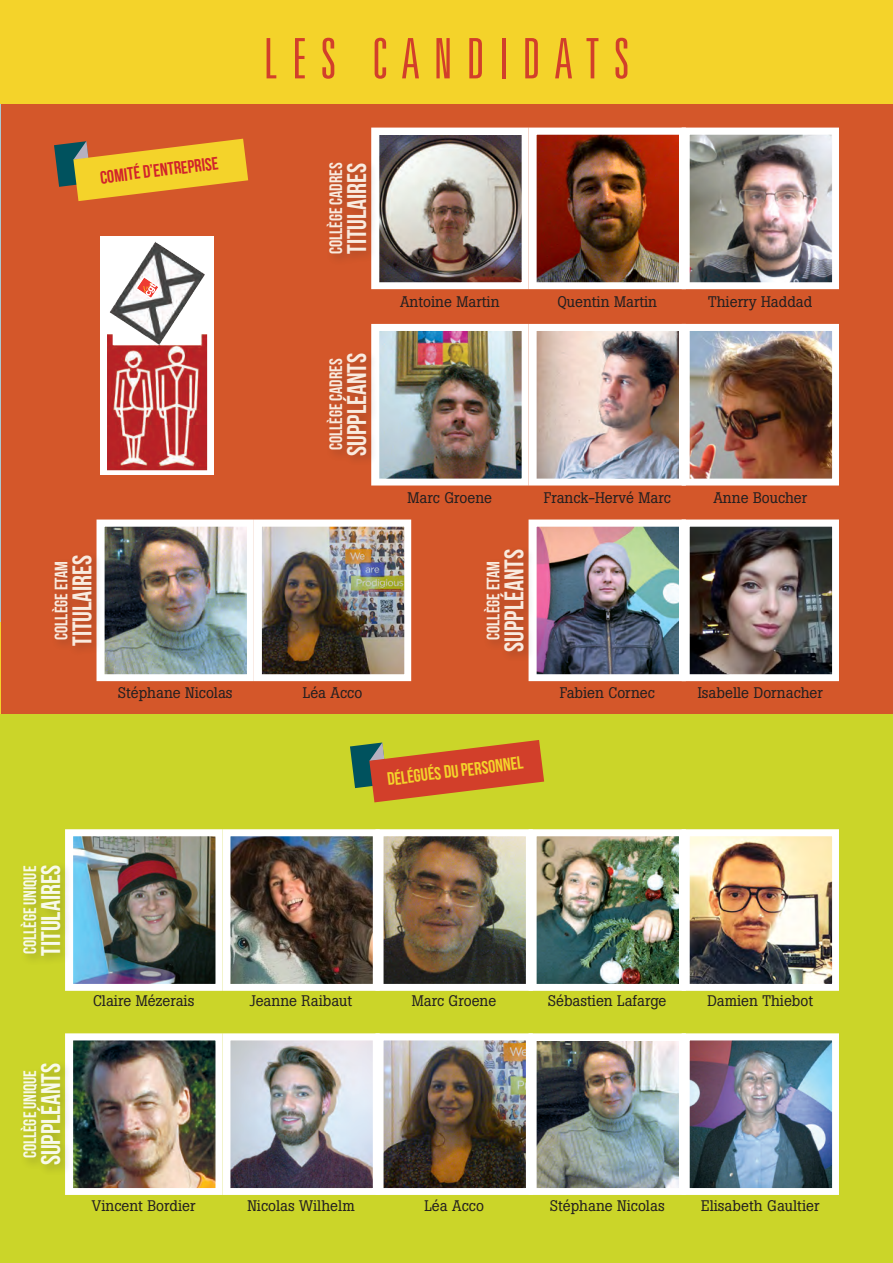
<style>
.page{position:relative;width:893px;height:1263px;background:#fff}
.page>*{position:absolute;margin:0;border:0;box-sizing:border-box;transform-origin:0 0}
.t1{font:300 ultra-condensed 55.8px "Univers";letter-spacing:.25em;color:#d23f2a}
.t2{font:27px "Bebas Neue";color:#f9ebdf}
.t3{font:27px "Bebas Neue";color:#f8faea}
.t4{font:18px "Bebas Neue";color:#f9ebdf}
.t5{font:18px "Bebas Neue";color:#f8faea}
.t6{font:18px "Bebas Neue";color:#f4d32a}
.t7{font:18px "Bebas Neue";color:#d1232a}
.t8{font:15.15px "Boton";color:#231f20}
</style>
<div class="page">
<div style="left:0;top:0;width:893px;height:724px;background:#d4572a"></div>
<hr style="left:0;top:0;width:1px;height:626px;background:#aac9d2">
<div style="left:0;top:714px;width:893px;height:549px;background:#cbd529"></div>
<hr style="left:0;top:622px;width:1px;height:92px;background:#f4d32a">
<img style="left:73px;top:837px;width:141px;height:146px">
<div style="left:65px;top:829px;width:157px;height:162px;border:7px solid #fff"></div>
<svg style="left:350px;top:740px;width:194px;height:62px"></svg>
<div style="left:222px;top:829px;width:158px;height:162px;border:7px solid #fff"></div>
<div style="left:375px;top:829px;width:158px;height:162px;border:7px solid #fff"></div>
<div style="left:529px;top:829px;width:157px;height:162px;border:7px solid #fff"></div>
<img style="left:226px;top:833px;width:605px;height:154px">
<div style="left:682px;top:829px;width:157px;height:162px;border:7px solid #fff"></div>
<img style="left:73px;top:1041px;width:141px;height:146px">
<div style="left:65px;top:1033px;width:157px;height:162px;border:7px solid #fff"></div>
<div style="left:222px;top:1033px;width:158px;height:162px;border:7px solid #fff"></div>
<div style="left:375px;top:1033px;width:158px;height:162px;border:7px solid #fff"></div>
<div style="left:529px;top:1033px;width:157px;height:162px;border:7px solid #fff"></div>
<img style="left:226px;top:1037px;width:605px;height:154px">
<div style="left:682px;top:1033px;width:157px;height:162px;border:7px solid #fff"></div>
<div style="left:529px;top:519px;width:157px;height:162px;border:7px solid #fff"></div>
<img style="left:532px;top:523px;width:299px;height:155px">
<div style="left:682px;top:519px;width:157px;height:162px;border:7px solid #fff"></div>
<img style="left:379px;top:136px;width:142px;height:145px">
<div style="left:371px;top:128px;width:158px;height:161px;border:7px solid #fff"></div>
<div style="left:529px;top:128px;width:157px;height:161px;border:7px solid #fff"></div>
<img style="left:532px;top:131px;width:299px;height:155px">
<div style="left:682px;top:128px;width:157px;height:161px;border:7px solid #fff"></div>
<img style="left:379px;top:332px;width:142px;height:145px">
<div style="left:371px;top:324px;width:158px;height:161px;border:7px solid #fff"></div>
<div style="left:529px;top:324px;width:157px;height:161px;border:7px solid #fff"></div>
<img style="left:532px;top:327px;width:299px;height:155px">
<div style="left:682px;top:324px;width:157px;height:161px;border:7px solid #fff"></div>
<div style="left:0;top:0;width:893px;height:104px;background:#f4d32a"></div>
<div style="left:324px;top:160px;width:54px;height:106px;background:#231f20;opacity:.25"></div>
<div style="left:324px;top:350px;width:54px;height:117px;background:#231f20;opacity:.25"></div>
<img style="left:105px;top:527px;width:141px;height:146px">
<div style="left:97px;top:519px;width:157px;height:162px;border:7px solid #fff"></div>
<img style="left:262px;top:527px;width:141px;height:146px">
<div style="left:254px;top:519px;width:157px;height:162px;border:7px solid #fff"></div>
<div style="left:49px;top:552px;width:55px;height:105px;background:#231f20;opacity:.25"></div>
<div style="left:481px;top:546px;width:55px;height:117px;background:#231f20;opacity:.25"></div>
<div style="left:18px;top:861px;width:54px;height:106px;background:#231f20;opacity:.25"></div>
<div style="left:18px;top:1060px;width:54px;height:117px;background:#231f20;opacity:.25"></div>
<svg style="left:54px;top:139px;width:194px;height:62px"></svg>
<div style="left:100px;top:237px;width:114px;height:238px;background:#fff"></div>
<svg style="left:107px;top:241px;width:100px;height:229px"></svg>
<img style="left:119px;top:242px;width:36px;height:55px">
<svg style="left:134px;top:275px;width:27px;height:25px"></svg>
<p class="t7" style="left:99px;top:168px;width:120px;rotate:-7deg">COMITÉ D’ENTREPRISE</p>
<p class="t1" style="left:264px;top:30px;width:367px">LES CANDIDATS</p>
<p class="t4" style="left:326px;top:254px;width:93px;rotate:-90deg">COLLÈGE CADRES</p>
<p class="t2" style="left:342px;top:254px;width:93px;rotate:-90deg">TITULAIRES</p>
<p class="t4" style="left:326px;top:450px;width:93px;rotate:-90deg">COLLÈGE CADRES</p>
<p class="t2" style="left:342px;top:456px;width:104px;rotate:-90deg">SUPPLÉANTS</p>
<p class="t8" style="left:400px;top:293px;width:101px">Antoine Martin</p>
<p class="t8" style="left:557px;top:293px;width:101px">Quentin Martin</p>
<p class="t8" style="left:708px;top:293px;width:106px">Thierry Haddad</p>
<p class="t8" style="left:408px;top:488px;width:86px">Marc Groene</p>
<p class="t8" style="left:544px;top:488px;width:129px">Franck-Hervé Marc</p>
<p class="t8" style="left:713px;top:488px;width:95px">Anne Boucher</p>
<p class="t4" style="left:51px;top:640px;width:80px;rotate:-90deg">COLLÈGE ETAM</p>
<p class="t2" style="left:67px;top:646px;width:93px;rotate:-90deg">TITULAIRES</p>
<p class="t4" style="left:483px;top:640px;width:80px;rotate:-90deg">COLLÈGE ETAM</p>
<p class="t2" style="left:499px;top:652px;width:104px;rotate:-90deg">SUPPLÉANTS</p>
<p class="t5" style="left:20px;top:954px;width:90px;rotate:-90deg">COLLÈGE UNIQUE</p>
<p class="t3" style="left:36px;top:956px;width:93px;rotate:-90deg">TITULAIRES</p>
<p class="t8" style="left:118px;top:684px;width:116px">Stéphane Nicolas</p>
<p class="t8" style="left:303px;top:684px;width:61px">Léa Acco</p>
<p class="t6" style="left:386px;top:769px;width:138px;rotate:-7deg">délégués du personnel</p>
<p class="t8" style="left:560px;top:684px;width:97px">Fabien Cornec</p>
<p class="t8" style="left:698px;top:684px;width:127px">Isabelle Dornacher</p>
<p class="t5" style="left:20px;top:1158px;width:90px;rotate:-90deg">COLLÈGE UNIQUE</p>
<p class="t3" style="left:36px;top:1165px;width:104px;rotate:-90deg">SUPPLÉANTS</p>
<p class="t8" style="left:93px;top:992px;width:103px">Claire Mézerais</p>
<p class="t8" style="left:250px;top:992px;width:104px">Jeanne Raibaut</p>
<p class="t8" style="left:412px;top:992px;width:86px">Marc Groene</p>
<p class="t8" style="left:548px;top:992px;width:120px">Sébastien Lafarge</p>
<p class="t8" style="left:707px;top:992px;width:107px">Damien Thiebot</p>
<p class="t8" style="left:92px;top:1196px;width:105px">Vincent Bordier</p>
<p class="t8" style="left:247px;top:1196px;width:109px">Nicolas Wilhelm</p>
<p class="t8" style="left:424px;top:1196px;width:61px">Léa Acco</p>
<p class="t8" style="left:550px;top:1196px;width:116px">Stéphane Nicolas</p>
<p class="t8" style="left:701px;top:1196px;width:120px">Elisabeth Gaultier</p>
</div>
